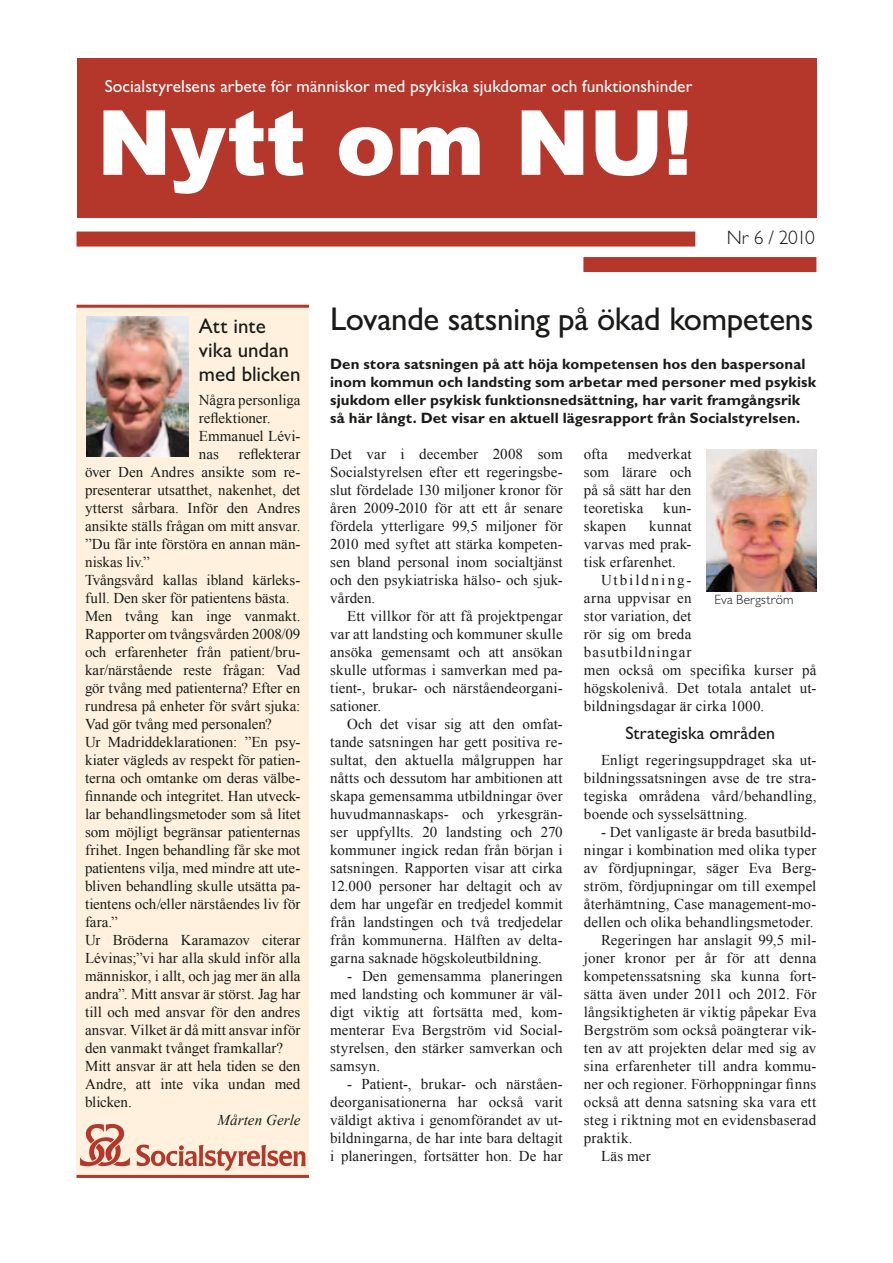
<style>
.page{position:relative;width:893px;height:1263px;background:#fff}
.page>*{position:absolute;margin:0;border:0;box-sizing:border-box;transform-origin:0 0}
.t1{font:900 90px "Arial";letter-spacing:-.01em;color:#fff}
.t2{font:500 33px "Gill Sans MT Std";letter-spacing:-.015em;color:#1a1a18}
.t3{font:500 21px/24px "Gill Sans MT Std";color:#1a1a18}
.t4{font:300 19.5px "Gill Sans MT Std";letter-spacing:-.045em;color:#1a1a18}
.t5{font:500 18px "Gill Sans MT Std";color:#1a1a18}
.t6{font:500 17.4px "Gill Sans MT Std";color:#fff}
.t7{font:15px/18px "Times New Roman";letter-spacing:.005em;color:#1a1a18;text-align:justify}
.t8{font:700 15px/18px "Gill Sans MT Std";letter-spacing:.005em;color:#1a1a18}
.t9{font:italic 15px "Times New Roman";letter-spacing:.01em;color:#1a1a18}
.t10{font:15px "Times New Roman";letter-spacing:.025em;color:#1a1a18}
.t11{font:300 13.5px "Gill Sans MT Std";letter-spacing:.01em;color:#1a1a18}
</style>
<div class="page">
<div style="left:77px;top:307px;width:232px;height:871px;background:#fff1dd"></div>
<div style="left:77px;top:58px;width:739px;height:160px;background:#b5362a"></div>
<div style="left:77px;top:232px;width:618px;height:15px;background:#b5362a"></div>
<div style="left:583px;top:257px;width:233px;height:15px;background:#b5362a"></div>
<hr style="left:77px;top:1175px;width:232px;height:3px;background:#b5362a">
<hr style="left:77px;top:305px;width:232px;height:3px;background:#b5362a">
<img style="left:706px;top:450px;width:110px;height:141px">
<img style="left:86px;top:316px;width:102px;height:141px">
<svg style="left:80px;top:1124px;width:226px;height:47px"></svg>
<p class="t6" style="left:105px;top:76px;width:589px">Socialstyrelsens arbete för människor med psykiska sjukdomar och funktionshinder</p>
<h1 class="t1" style="left:97px;top:77px;width:597px">Nytt om NU!</h1>
<h3 class="t4" style="left:727px;top:226px;width:90px">Nr 6 / 2010</h3>
<h3 class="t3" style="left:199px;top:313px;width:103px">Att inte vika undan med blicken</h3>
<p class="t7" style="left:199px;top:391px;width:103px;text-align:left">Några personliga reflektioner.<br>Emmanuel Lévi&shy;nas</p>
<p class="t7" style="left:85px;top:445px;width:217px;text-align:left;text-indent:154px">reflekterar över Den Andres ansikte som re&shy;presenterar utsatthet, nakenhet, det ytterst sårbara. Inför den Andres ansikte ställs frågan om mitt ansvar. ”Du får inte förstöra en annan män&shy;niskas liv.”<br>Tvångsvård kallas ibland kärleks&shy;full. Den sker för patientens bästa.<br>Men tvång kan inge vanmakt.<br>Rapporter om tvångsvården 2008/09 och erfarenheter från patient/bru&shy;kar/närstående reste frågan: Vad gör tvång med patienterna? Efter en rundresa på enheter för svårt sjuka:<br>Vad gör tvång med personalen?<br>Ur Madriddeklarationen: ”En psy&shy;kiater vägleds av respekt för patien&shy;terna och omtanke om deras välbe&shy;finnande och integritet. Han utveck&shy;lar behandlingsmetoder som så litet som möjligt begränsar patienternas frihet. Ingen behandling får ske mot patientens vilja, med mindre att ute&shy;bliven behandling skulle utsätta pa&shy;tientens och/eller närståendes liv för fara.”<br>Ur Bröderna Karamazov citerar<br>Lévinas;”vi har alla skuld inför alla människor, i allt, och jag mer än alla andra”. Mitt ansvar är störst. Jag har till och med ansvar för den andres ansvar. Vilket är då mitt ansvar inför den vanmakt tvånget framkallar?<br>Mitt ansvar är att hela tiden se den<br>Andre, att inte vika undan med blicken.</p>
<p class="t9" style="left:218px;top:1111px;width:84px">Mårten Gerle</p>
<h2 class="t2" style="left:330px;top:299px;width:485px">Lovande satsning på ökad kompetens</h2>
<p class="t8" style="left:330px;top:354px;width:488px">Den stora satsningen på att höja kompetensen hos den baspersonal inom kommun och landsting som arbetar med personer med psykisk sjukdom eller psykisk funktionsnedsättning, har varit framgångsrik så här långt. Det visar en aktuell lägesrapport från Socialstyrelsen.</p>
<p class="t7" style="left:330px;top:445px;width:234px">Det var i december 2008 som Socialstyrelsen efter ett regeringsbe&shy;slut fördelade 130 miljoner kronor för åren 2009-2010 för att ett år senare fördela ytterligare 99,5 miljoner för 2010 med syftet att stärka kompeten&shy;sen bland personal inom socialtjänst och den psykiatriska hälso- och sjuk&shy;vården.</p>
<p class="t7" style="left:330px;top:607px;width:234px;text-indent:17px">Ett villkor för att få projektpengar var att landsting och kommuner skulle ansöka gemensamt och att ansökan skulle utformas i samverkan med pa&shy;tient-, brukar- och närståendeorgani&shy;sationer.</p>
<p class="t7" style="left:330px;top:715px;width:234px;text-indent:17px">Och det visar sig att den omfat&shy;tande satsningen har gett positiva re&shy;sultat, den aktuella målgruppen har nåtts och dessutom har ambitionen att skapa gemensamma utbildningar över huvudmannaskaps- och yrkesgrän&shy;ser uppfyllts. 20 landsting och 270 kommuner ingick redan från början i satsningen. Rapporten visar att cirka 12.000 personer har deltagit och av dem har ungefär en tredjedel kommit från landstingen och två tredjedelar från kommunerna. Hälften av delta&shy;garna saknade högskoleutbildning.</p>
<p class="t7" style="left:330px;top:967px;width:234px;text-indent:17px">- Den gemensamma planeringen med landsting och kommuner är väl&shy;digt viktig att fortsätta med, kom&shy;menterar Eva Bergström vid Social&shy;styrelsen, den stärker samverkan och samsyn.</p>
<p class="t7" style="left:330px;top:1075px;width:234px;text-indent:17px">- Patient-, brukar- och närståen&shy;deorganisationerna har också varit väldigt aktiva i genomförandet av ut&shy;bildningarna, de har inte bara deltagit i planeringen, fortsätter hon. De har</p>
<p class="t7" style="left:584px;top:445px;width:109px;text-indent:44px">medverkat som lärare och på så sätt har den teoretiska</p>
<p class="t7" style="left:584px;top:445px;width:25px">ofta</p>
<p class="t7" style="left:663px;top:499px;width:30px">kun-</p>
<p class="t7" style="left:584px;top:517px;width:109px;text-indent:65px">kunnat varvas med prak&shy;tisk erfarenhet.</p>
<p class="t7" style="left:584px;top:571px;width:234px;text-align:left;text-indent:17px">Utbildning-<br>arna uppvisar en<br>stor variation, det<br>rör sig om breda<br>basutbildningar<br>men också om specifika kurser på högskolenivå. Det totala antalet ut&shy;bildningsdagar är cirka 1000.</p>
<p class="t5" style="left:625px;top:722px;width:151px">Strategiska områden</p>
<p class="t7" style="left:584px;top:751px;width:234px;text-indent:17px">Enligt regeringsuppdraget ska ut&shy;bildningssatsningen avse de tre stra&shy;tegiska områdena vård/behandling, boende och sysselsättning.</p>
<p class="t7" style="left:601px;top:823px;width:217px">- Det vanligaste är breda basutbild-</p>
<p class="t7" style="left:584px;top:841px;width:234px">ningar i kombination med olika typer</p>
<p class="t7" style="left:584px;top:859px;width:234px">av fördjupningar, säger Eva Berg-</p>
<p class="t7" style="left:584px;top:877px;width:234px">ström, fördjupningar om till exempel</p>
<p class="t7" style="left:584px;top:895px;width:234px">återhämtning, Case management-mo-</p>
<p class="t7" style="left:584px;top:913px;width:231px">dellen och olika behandlingsmetoder.</p>
<p class="t7" style="left:601px;top:931px;width:217px">Regeringen har anslagit 99,5 mil-</p>
<p class="t7" style="left:584px;top:949px;width:234px">joner kronor per år för att denna</p>
<p class="t7" style="left:584px;top:967px;width:234px">kompetenssatsning ska kunna fort-</p>
<p class="t7" style="left:584px;top:985px;width:234px">sätta även under 2011 och 2012. För</p>
<p class="t7" style="left:584px;top:1003px;width:234px">långsiktigheten är viktig påpekar Eva</p>
<p class="t7" style="left:584px;top:1021px;width:234px">Bergström som också poängterar vik-</p>
<p class="t7" style="left:584px;top:1039px;width:234px">ten av att projekten delar med sig av</p>
<p class="t7" style="left:584px;top:1057px;width:234px">sina erfarenheter till andra kommu-</p>
<p class="t7" style="left:584px;top:1075px;width:234px">ner och regioner. Förhoppningar finns</p>
<p class="t7" style="left:584px;top:1093px;width:234px">också att denna satsning ska vara ett</p>
<p class="t7" style="left:584px;top:1111px;width:234px">steg i riktning mot en evidensbaserad</p>
<p class="t10" style="left:584px;top:1129px;width:50px">praktik.</p>
<p class="t7" style="left:601px;top:1147px;width:51px">Läs mer</p>
<p class="t7" style="left:584px;top:517px;width:44px">skapen</p>
<p class="t11" style="left:714px;top:591px;width:81px">Eva Bergström</p>
</div>
